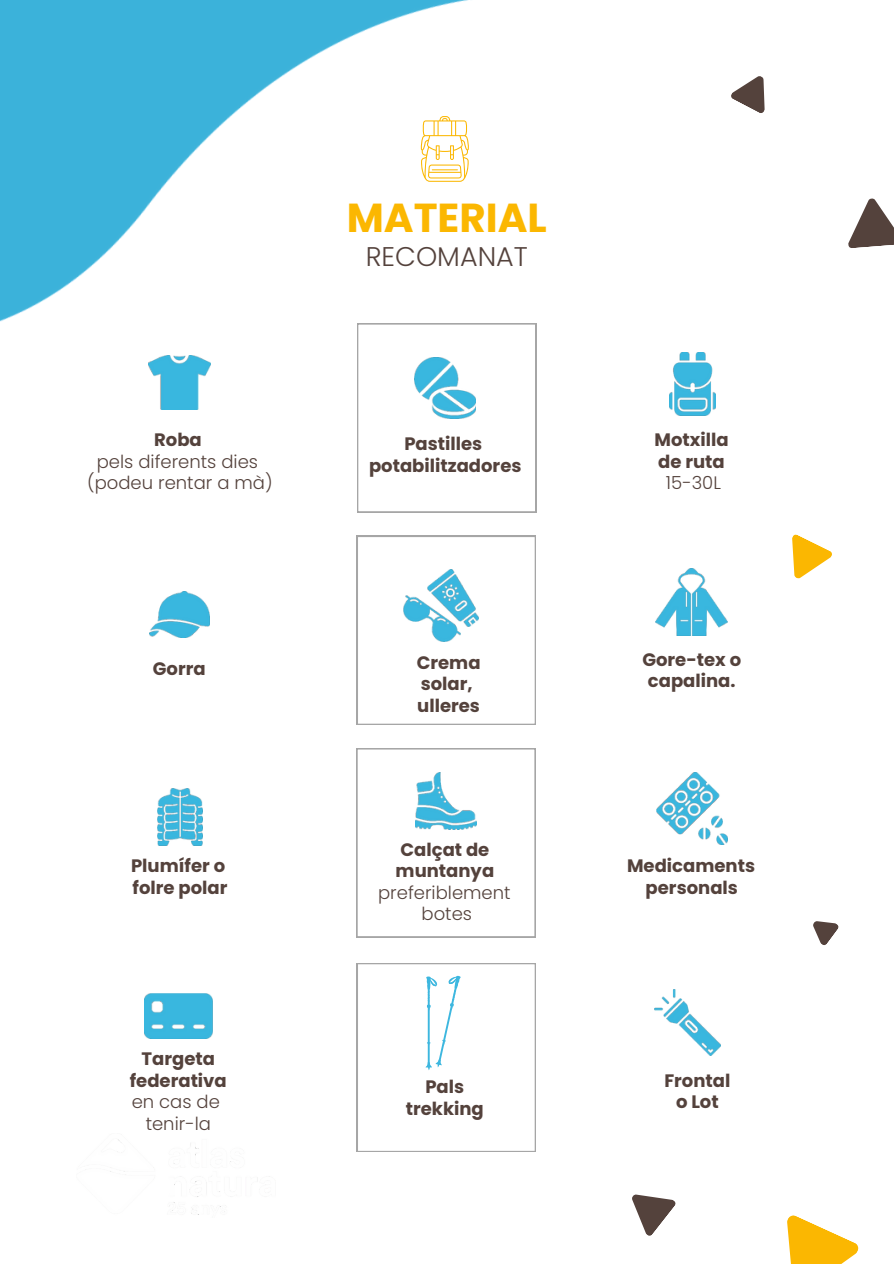
<style>
.page{position:relative;width:894px;height:1264px;background:#fff}
.page>*{position:absolute;margin:0;border:0;box-sizing:border-box;transform-origin:0 0}
.t1{font:700 40.5px "Poppins";color:#fbb701}
.t2{font:300 27px "Poppins";color:#54423c}
.t3{font:700 18px/21.3px "Poppins";color:#54423c;text-align:center}
.t4{font:300 18px "Poppins";color:#54423c}
</style>
<div class="page">
<svg style="left:357px;top:450px;width:179px;height:62px"></svg>
<svg style="left:357px;top:536px;width:178px;height:188px"></svg>
<svg style="left:356px;top:748px;width:179px;height:189px"></svg>
<img style="left:0;top:0;width:537px;height:450px">
<svg style="left:787px;top:1215px;width:71px;height:48px"></svg>
<svg style="left:731px;top:76px;width:33px;height:37px"></svg>
<svg style="left:632px;top:1194px;width:43px;height:41px"></svg>
<svg style="left:792px;top:534px;width:39px;height:44px"></svg>
<svg style="left:813px;top:921px;width:25px;height:24px"></svg>
<svg style="left:848px;top:198px;width:45px;height:50px"></svg>
<img style="left:149px;top:355px;width:61px;height:54px">
<img style="left:157px;top:788px;width:45px;height:57px">
<img style="left:149px;top:591px;width:60px;height:46px">
<img style="left:655px;top:568px;width:72px;height:67px">
<img style="left:654px;top:989px;width:66px;height:66px">
<img style="left:669px;top:352px;width:46px;height:63px">
<img style="left:414px;top:358px;width:61px;height:60px">
<img style="left:145px;top:993px;width:67px;height:45px">
<img style="left:656px;top:772px;width:71px;height:72px">
<img style="left:403px;top:595px;width:57px;height:46px">
<img style="left:415px;top:772px;width:61px;height:57px">
<img style="left:427px;top:569px;width:51px;height:58px">
<svg style="left:420px;top:116px;width:49px;height:65px"></svg>
<svg style="left:357px;top:963px;width:178px;height:188px"></svg>
<h2 class="t3" style="left:154px;top:429px;width:49px">Roba</h2>
<p class="t4" style="left:97px;top:448px;width:163px">pels diferents dies</p>
<p class="t4" style="left:87px;top:470px;width:187px">(podeu rentar a mà)</p>
<p class="t3" style="left:153px;top:658px;width:54px">Gorra</p>
<p class="t3" style="left:131px;top:855px;width:98px;text-align:left">Plumífer o folre polar</p>
<p class="t3" style="left:141px;top:1048px;width:75px">Targeta</p>
<p class="t3" style="left:130px;top:1069px;width:98px">federativa</p>
<h2 class="t4" style="left:132px;top:1089px;width:90px">en cas de</h2>
<p class="t4" style="left:146px;top:1110px;width:67px">tenir-la</p>
<p class="t1" style="left:346px;top:190px;width:202px">MATERIAL</p>
<p class="t2" style="left:365px;top:238px;width:164px">RECOMANAT</p>
<p class="t3" style="left:369px;top:433px;width:154px">Pastilles potabilitzadores</p>
<p class="t3" style="left:654px;top:429px;width:76px">Motxilla</p>
<p class="t3" style="left:658px;top:450px;width:68px">de ruta</p>
<p class="t4" style="left:665px;top:470px;width:56px">15-30L</p>
<p class="t3" style="left:416px;top:652px;width:65px;text-align:left">Crema solar, ulleres</p>
<p class="t3" style="left:400px;top:838px;width:90px">Calçat de</p>
<p class="t3" style="left:395px;top:860px;width:100px">muntanya</p>
<h2 class="t4" style="left:378px;top:879px;width:134px">preferiblement</h2>
<p class="t4" style="left:421px;top:901px;width:52px">botes</p>
<h2 class="t3" style="left:405px;top:1076px;width:80px">Pals trekking</h2>
<p class="t3" style="left:642px;top:649px;width:100px">Gore-tex o capalina.</p>
<p class="t3" style="left:627px;top:855px;width:129px">Medicaments personals</p>
<p class="t3" style="left:664px;top:1069px;width:67px">Frontal o Lot</p>
</div>
